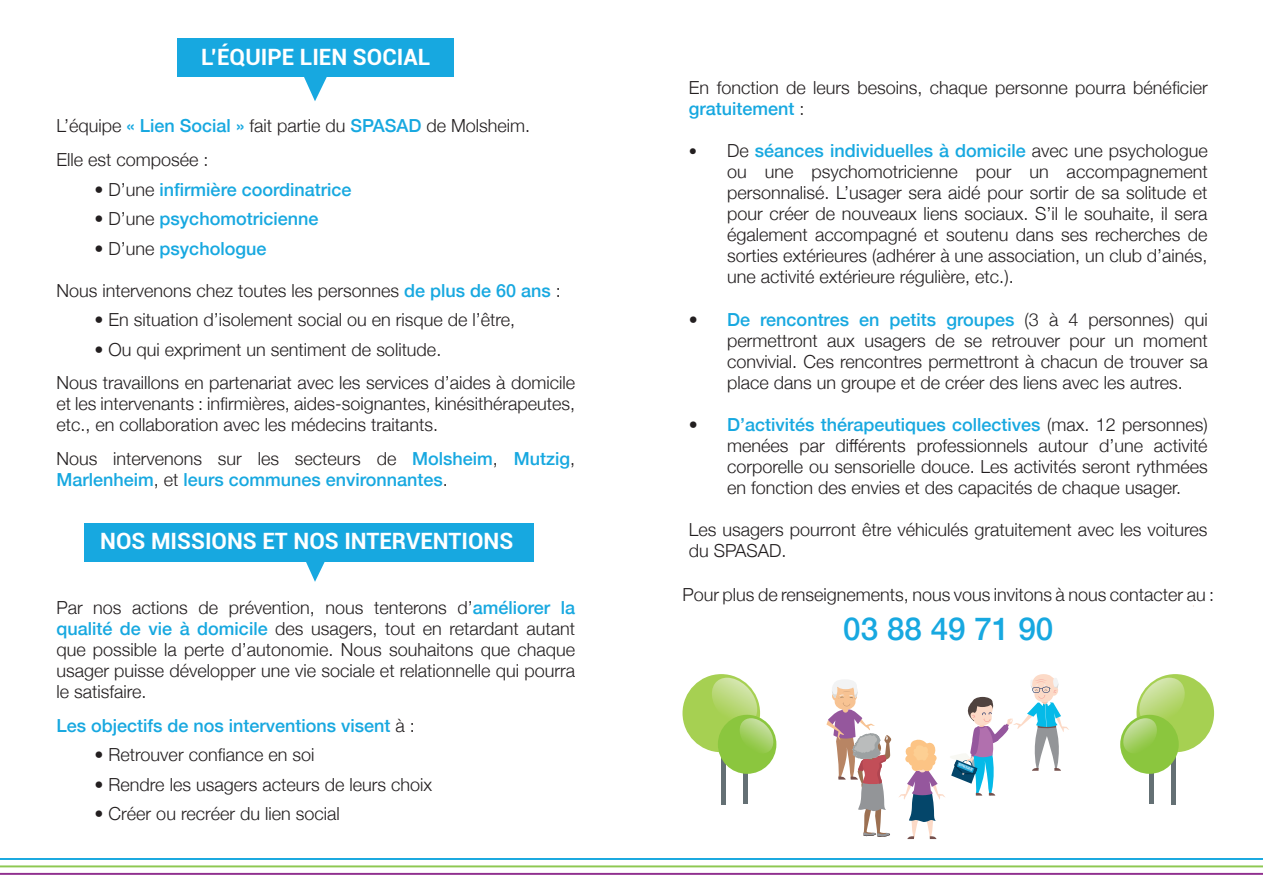
<style>
.page{position:relative;width:1263px;height:893px;background:#fff}
.page>*{position:absolute;margin:0;border:0;box-sizing:border-box;transform-origin:0 0}
.t1{font:500 31.5px "Helvetica Neue";color:#17a8e0}
.t2{font:700 22.5px "Roboto";color:#fff}
.t3{font:300 18px/21px "Helvetica Neue";color:#231f20}
.t4{font:500 18px/21px "Helvetica Neue";color:#17a8e0}
.s1{font-weight:500;color:#17a8e0}
.s2{font-weight:300;color:#231f20}
.s3{font-size:16.5px}
</style>
<div class="page">
<hr style="left:0;top:858px;width:1263px;height:2px;background:#17a8e0">
<hr style="left:0;top:865px;width:1263px;height:2px;background:#8ec852">
<hr style="left:0;top:873px;width:1263px;height:2px;background:#90308f">
<svg style="left:304px;top:77px;width:23px;height:24px"></svg>
<div style="left:177px;top:38px;width:277px;height:39px;background:#17a8e0"></div>
<svg style="left:300px;top:561px;width:31px;height:21px"></svg>
<div style="left:84px;top:523px;width:450px;height:38px;background:#17a8e0"></div>
<hr style="left:721px;top:726px;width:4px;height:78px;background:#647074">
<div style="left:682px;top:674px;width:78px;height:78px;background:#a6d052;border-radius:50%"></div>
<img style="left:712px;top:678px;width:46px;height:42px">
<div style="left:742px;top:754px;width:5px;height:50px;background:#647074"></div>
<div style="left:718px;top:715px;width:58px;height:59px;background:#8bc63e;border-radius:50%"></div>
<img style="left:740px;top:718px;width:35px;height:36px">
<svg style="left:826px;top:680px;width:65px;height:157px"></svg>
<hr style="left:1171px;top:726px;width:4px;height:78px;background:#647074">
<div style="left:1136px;top:674px;width:78px;height:78px;background:#a6d052;border-radius:50%"></div>
<img style="left:1138px;top:678px;width:47px;height:41px">
<div style="left:1149px;top:754px;width:5px;height:50px;background:#647074"></div>
<div style="left:1120px;top:715px;width:59px;height:59px;background:#8bc63e;border-radius:50%"></div>
<img style="left:1122px;top:718px;width:35px;height:35px">
<svg style="left:899px;top:674px;width:170px;height:165px"></svg>
<p class="t2" style="left:201px;top:41px;width:231px">L’ÉQUIPE LIEN SOCIAL</p>
<p class="t3" style="left:56px;top:108px;width:475px;line-height:33.8px">L’équipe <span class="s1">« Lien Social »</span> fait partie du <span class="s1">SPASAD</span> de Molsheim.<br>Elle est composée :</p>
<p class="t4" style="left:95px;top:177px;width:258px"><span class="s2">• D’une</span> infirmière coordinatrice</p>
<p class="t4" style="left:95px;top:207px;width:225px"><span class="s2">• D’une</span> psychomotricienne</p>
<p class="t4" style="left:95px;top:236px;width:173px"><span class="s2">• D’une</span> psychologue</p>
<p class="t3" style="left:56px;top:278px;width:506px">Nous intervenons chez toutes les personnes <span class="s1">de plus de 60 ans</span> :</p>
<p class="t3" style="left:95px;top:308px;width:422px">• En situation d’isolement social ou en risque de l’être,</p>
<p class="t3" style="left:56px;top:331px;width:520px;line-height:33.8px;text-indent:38px">• Ou qui expriment un sentiment de solitude.<br>Nous travaillons en partenariat avec les services d’aides à domicile</p>
<p class="t3" style="left:56px;top:392px;width:520px">et les intervenants : infirmières, aides-soignantes, kinésithérapeutes, etc., en collaboration avec les médecins traitants.</p>
<p class="t4" style="left:56px;top:447px;width:520px"><span class="s2">Nous intervenons sur les secteurs de</span> Molsheim<span class="s2">,</span> Mutzig<span class="s2">,<br></span>Marlenheim<span class="s2">, et</span> leurs communes environnantes<span class="s2">.</span></p>
<p class="t2" style="left:100px;top:526px;width:415px">NOS MISSIONS ET NOS INTERVENTIONS</p>
<p class="t3" style="left:56px;top:596px;width:520px;text-align:justify">Par nos actions de prévention, nous tenterons d’<span class="s1">améliorer la qualité de vie à domicile</span> des usagers, tout en retardant autant que possible la perte d’autonomie. Nous souhaitons que chaque usager puisse développer une vie sociale et relationnelle qui pourra le satisfaire.</p>
<p class="t4" style="left:56px;top:713px;width:360px">Les objectifs de nos interventions visent <span class="s2">à :</span></p>
<p class="t3" style="left:95px;top:743px;width:221px">• Retrouver confiance en soi</p>
<p class="t3" style="left:95px;top:772px;width:339px">• Rendre les usagers acteurs de leurs choix</p>
<p class="t3" style="left:95px;top:802px;width:247px">• Créer ou recréer du lien social</p>
<p class="t3" style="left:689px;top:76px;width:520px">En fonction de leurs besoins, chaque personne pourra bénéficier <span class="s1">gratuitement</span> :</p>
<p class="t3" style="left:727px;top:139px;width:482px;text-align:justify;text-indent:-38px"><span class="s3">•</span> De <span class="s1">séances individuelles à domicile</span> avec une psychologue ou une psychomotricienne pour un accompagnement personnalisé. L’usager sera aidé pour sortir de sa solitude et pour créer de nouveaux liens sociaux. S’il le souhaite, il sera également accompagné et soutenu dans ses recherches de sorties extérieures (adhérer à une association, un club d’ainés, une activité extérieure régulière, etc.).</p>
<p class="t3" style="left:727px;top:307px;width:482px;text-align:justify;text-indent:-38px">• <span class="s1">De rencontres en petits groupes</span> (3 à 4 personnes) qui permettront aux usagers de se retrouver pour un moment convivial. Ces rencontres permettront à chacun de trouver sa place dans un groupe et de créer des liens avec les autres.</p>
<p class="t3" style="left:727px;top:413px;width:482px;text-align:justify;text-indent:-38px">• <span class="s1">D’activités thérapeutiques collectives</span> (max. 12 personnes) menées par différents professionnels autour d’une activité corporelle ou sensorielle douce. Les activités seront rythmées en fonction des envies et des capacités de chaque usager.</p>
<p class="t3" style="left:689px;top:518px;width:520px">Les usagers pourront être véhiculés gratuitement avec les voitures du SPASAD.</p>
<p class="t3" style="left:682px;top:582px;width:533px">Pour plus de renseignements, nous vous invitons à nous contacter au :</p>
<h1 class="t1" style="left:843px;top:603px;width:212px">03 88 49 71 90</h1>
</div>
